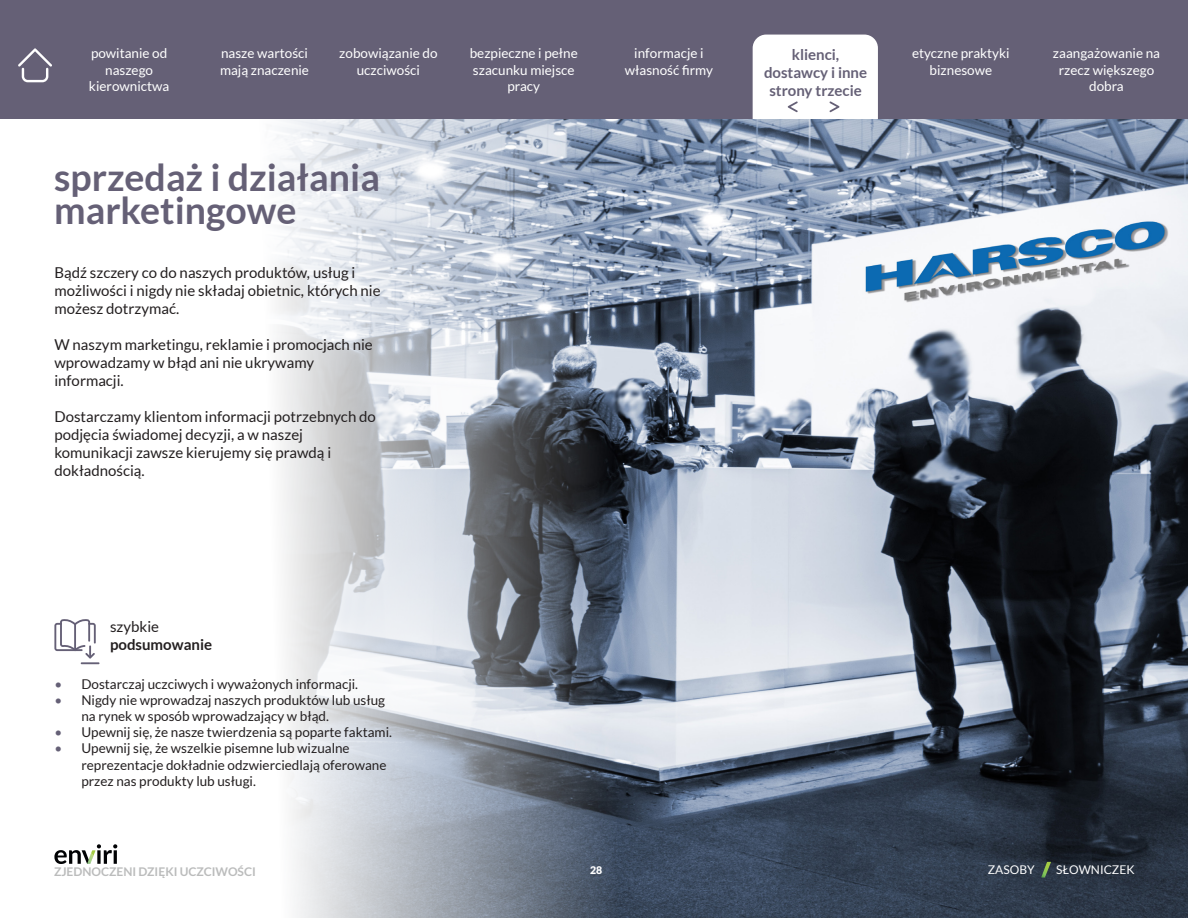
<style>
.page{position:relative;width:1188px;height:918px;background:#fff}
.page>*{position:absolute;margin:0;border:0;box-sizing:border-box;transform-origin:0 0}
.t1{font:700 37.5px/33px "Lato";color:#656076}
.t2{font:15px/18px "Lato";color:#231f20}
.t3{font:700 15px/18px "Lato";color:#656076;text-align:center}
.t4{font:700 15px/18px "Lato";color:#231f20}
.t5{font:13.5px/16.2px "Lato";color:#231f20}
.t6{font:13.5px/16.2px "Lato";color:#fff;text-align:center}
.t7{font:700 12px "Lato";color:#bbbcbc}
.t8{font:12px "Lato";color:#fff}
.t9{font:900 10.5px "Lato";color:#bbbcbc}
.s1{font-weight:400}
.s2{color:#656076}
.s3{color:#fff}
</style>
<div class="page">
<div style="left:0;top:0;width:1188px;height:120px;background:#656076"></div>
<div style="left:753px;top:35px;width:125px;height:98px;background:#fff;border-radius:14px"></div>
<svg style="left:18px;top:48px;width:34px;height:34px"></svg>
<svg style="left:830px;top:101px;width:9px;height:11px"></svg>
<svg style="left:788px;top:101px;width:10px;height:11px"></svg>
<img style="left:671px;top:120px;width:517px;height:798px">
<svg style="left:0;top:119px;width:671px;height:799px"></svg>
<svg style="left:54px;top:619px;width:46px;height:45px"></svg>
<hr style="left:74px;top:623px;width:2px;height:28px;background:#656076">
<svg style="left:54px;top:844px;width:63px;height:20px"></svg>
<svg style="left:1041px;top:862px;width:10px;height:15px"></svg>
<p class="t6" style="left:89px;top:45px;width:82px">powitanie od naszego kierownictwa</p>
<p class="t6" style="left:339px;top:45px;width:100px">zobowiązanie do uczciwości</p>
<p class="t6" style="left:625px;top:45px;width:90px">informacje i własność firmy</p>
<p class="t6" style="left:470px;top:45px;width:110px">bezpieczne i pełne szacunku miejsce pracy</p>
<p class="t6" style="left:220px;top:45px;width:91px;text-align:left">nasze wartości mają znaczenie</p>
<p class="t1" style="left:54px;top:161px;width:327px">sprzedaż i działania marketingowe</p>
<p class="t2" style="left:54px;top:264px;width:328px">Bądź szczery co do naszych produktów, usług i możliwości i nigdy nie składaj obietnic, których nie możesz dotrzymać.</p>
<p class="t2" style="left:54px;top:336px;width:320px">W naszym marketingu, reklamie i promocjach nie wprowadzamy w błąd ani nie ukrywamy informacji.</p>
<p class="t2" style="left:54px;top:408px;width:323px">Dostarczamy klientom informacji potrzebnych do podjęcia świadomej decyzji, a w naszej komunikacji zawsze kierujemy się prawdą i dokładnością.</p>
<p class="t3" style="left:764px;top:45px;width:105px">klienci, dostawcy i inne strony trzecie</p>
<p class="t6" style="left:912px;top:45px;width:99px">etyczne praktyki biznesowe</p>
<p class="t6" style="left:1053px;top:45px;width:109px">zaangażowanie na rzecz większego dobra</p>
<p class="t4" style="left:110px;top:617px;width:104px"><span class="s1">szybkie </span>podsumowanie</p>
<p class="t5" style="left:54px;top:676px;width:305px"><span class="s2">•</span> Dostarczaj uczciwych i wyważonych informacji.</p>
<p class="t5" style="left:81px;top:692px;width:305px;text-indent:-27px"><span class="s2">•</span> Nigdy nie wprowadzaj naszych produktów lub usług na rynek w sposób wprowadzający w błąd.</p>
<p class="t5" style="left:54px;top:724px;width:339px"><span class="s2">•</span> Upewnij się, że nasze twierdzenia są poparte faktami.</p>
<p class="t5" style="left:81px;top:740px;width:307px;text-indent:-27px"><span class="s2">•</span> Upewnij się, że wszelkie pisemne lub wizualne reprezentacje dokładnie odzwierciedlają oferowane przez nas produkty lub usługi.</p>
<p class="t7" style="left:54px;top:864px;width:204px">ZJEDNOCZENI DZIĘKI UCZCIWOŚCI</p>
<p class="t9" style="left:577px;top:864px;width:27px">28<span class="s3">28</span></p>
<p class="t8" style="left:988px;top:863px;width:48px">ZASOBY</p>
<p class="t8" style="left:1056px;top:863px;width:80px">SŁOWNICZEK</p>
</div>
